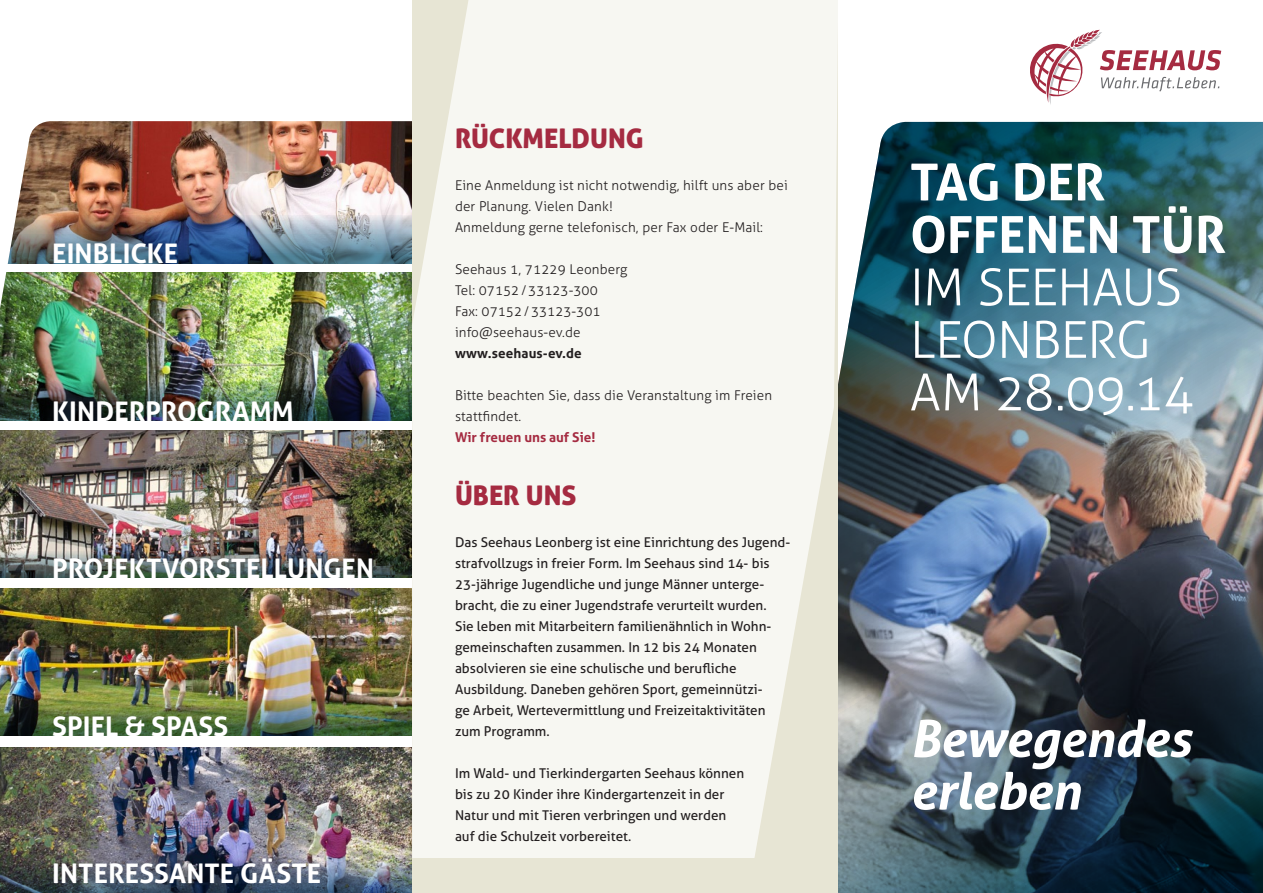
<style>
.page{position:relative;width:1263px;height:893px;background:#fff}
.page>*{position:absolute;margin:0;border:0;box-sizing:border-box;transform-origin:0 0}
.t1{font:300 51px/52.5px "Aller";letter-spacing:-.02em;color:#fff}
.t2{font:italic 700 51px "Aller";letter-spacing:-.01em;color:#fff}
.t3{font:700 27px "Aller";letter-spacing:.005em;color:#fff}
.t4{font:27px "Aller Display";color:#a52b41}
.t5{font:13.5px/21px "Aller";color:#231f20}
.t6{font:300 13.5px/21px "Aller";letter-spacing:.01em;color:#231f20}
.t7{font:700 13.5px "Aller";color:#a52b41}
.t8{font:700 13.5px "Aller";letter-spacing:.01em;color:#231f20}
.s1{font-weight:700}
</style>
<div class="page">
<img style="left:0;top:492px;width:309px;height:85px">
<img style="left:0;top:588px;width:309px;height:148px">
<img style="left:0;top:747px;width:309px;height:146px">
<img style="left:0;top:121px;width:309px;height:371px">
<img style="left:912px;top:122px;width:351px;height:771px">
<img style="left:309px;top:0;width:603px;height:893px">
<svg style="left:1030px;top:30px;width:191px;height:74px"></svg>
<div style="left:412px;top:859px;width:398px;height:34px;background:#e7e5d4"></div>
<p class="t3" style="left:52px;top:237px;width:128px">EINBLICKE</p>
<p class="t3" style="left:52px;top:395px;width:243px">KINDERPROGRAMM</p>
<p class="t3" style="left:52px;top:552px;width:323px">PROJEKTVORSTELLUNGEN</p>
<p class="t3" style="left:52px;top:710px;width:177px">SPIEL &amp; SPASS</p>
<p class="t3" style="left:52px;top:857px;width:270px">INTERESSANTE GÄSTE</p>
<p class="t4" style="left:455px;top:121px;width:190px">RÜCKMELDUNG</p>
<p class="t6" style="left:455px;top:175px;width:334px">Eine Anmeldung ist nicht notwendig, hilft uns aber bei der Planung. Vielen Dank!</p>
<p class="t6" style="left:455px;top:217px;width:309px">Anmeldung gerne telefonisch, per Fax oder E-Mail:</p>
<p class="t6" style="left:455px;top:259px;width:174px">Seehaus 1, 71229 Leonberg</p>
<p class="t6" style="left:455px;top:280px;width:144px">Tel: 07152/33123-300</p>
<p class="t6" style="left:455px;top:301px;width:147px">Fax: 07152/33123-301</p>
<p class="t6" style="left:455px;top:322px;width:127px">info@seehaus-ev.de</p>
<p class="t8" style="left:455px;top:345px;width:128px">www.seehaus-ev.de</p>
<p class="t6" style="left:455px;top:385px;width:319px">Bitte beachten Sie, dass die Veranstaltung im Freien</p>
<p class="t6" style="left:455px;top:406px;width:68px">stattfindet.</p>
<p class="t7" style="left:455px;top:429px;width:142px">Wir freuen uns auf Sie!</p>
<p class="t4" style="left:455px;top:478px;width:123px">ÜBER UNS</p>
<p class="t5" style="left:455px;top:531px;width:337px">Das Seehaus Leonberg ist eine Einrichtung des Jugend&shy;strafvollzugs in freier Form. Im Seehaus sind 14- bis 23-jährige Jugendliche und junge Männer unterge&shy;bracht, die zu einer Jugendstrafe verurteilt wurden.<br>Sie leben mit Mitarbeitern familienähnlich in Wohn&shy;gemeinschaften zusammen. In 12 bis 24 Monaten absolvieren sie eine schulische und berufliche Ausbildung. Daneben gehören Sport, gemeinnützi-<br>ge Arbeit, Wertevermittlung und Freizeitaktivitäten zum Programm.</p>
<p class="t5" style="left:455px;top:762px;width:291px">Im Wald- und Tierkindergarten Seehaus können bis zu 20 Kinder ihre Kindergartenzeit in der Natur und mit Tieren verbringen und werden auf die Schulzeit vorbereitet.</p>
<p class="t1" style="left:910px;top:156px;width:317px"><span class="s1">TAG DER<br>OFFENEN TÜR<br></span>IM SEEHAUS<br>LEONBERG<br>AM 28.09.14</p>
<p class="t2" style="left:910px;top:707px;width:283px">Bewegendes</p>
<p class="t2" style="left:910px;top:759px;width:173px">erleben</p>
</div>
